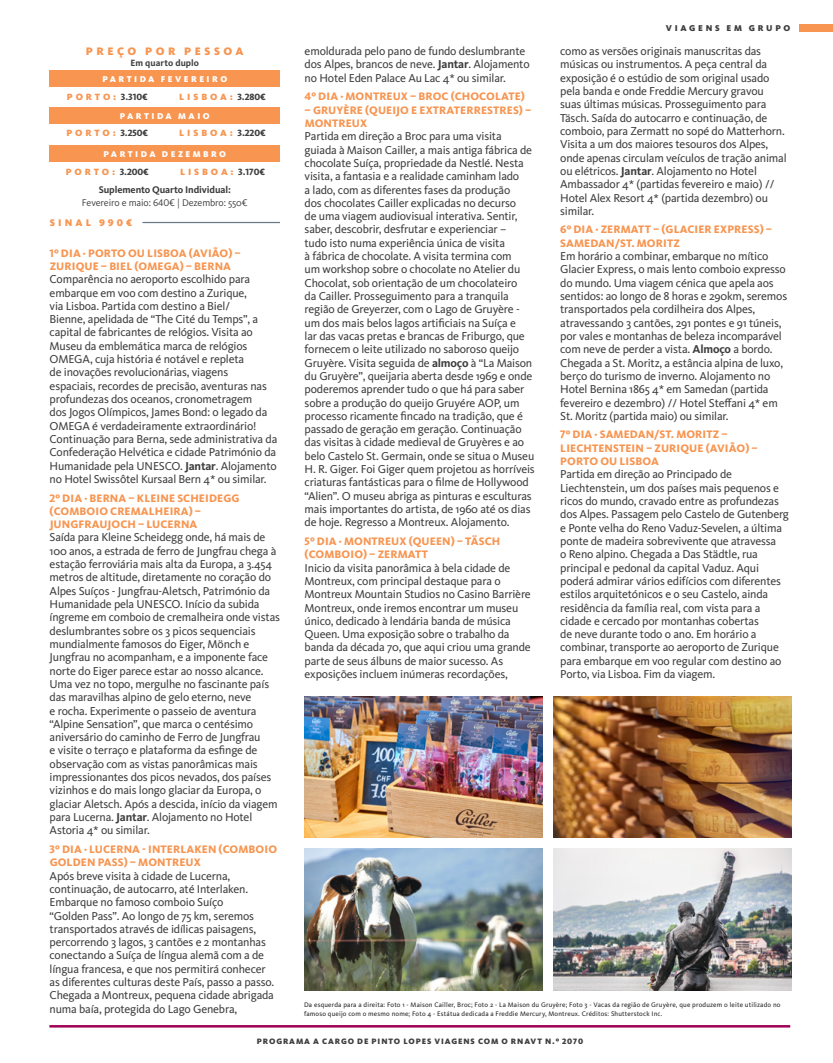
<style>
.page{position:relative;width:833px;height:1063px;background:#fff}
.page>*{position:absolute;margin:0;border:0;box-sizing:border-box;transform-origin:0 0}
.Programa_Texto{font:11.88px/13.2px "Kievit OT";letter-spacing:-.015em;color:#3e3e3f}
.Programa_Dias{font:800 11.25px/13.2px "Kievit OT";letter-spacing:.01em;color:#f79551}
.t1{font:900 11.25px "Kievit OT";letter-spacing:.31em;color:#f79551}
.t2{font:10px "Kievit OT";letter-spacing:-.01em;color:#3e3e3f}
.t3{font:700 10px "Kievit OT";letter-spacing:-.01em;color:#3e3e3f}
.t4{font:900 10px "Kievit OT";letter-spacing:.31em;color:#f79551}
.t5{font:900 9.38px "Kievit OT";letter-spacing:.31em;color:#f79551}
.t6{font:700 9.38px "Kievit OT";letter-spacing:.01em;color:#3e3e3f}
.t7{font:900 8.75px "Kievit OT";letter-spacing:.28em;color:#fff}
.t8{font:900 8.75px "Kievit OT";letter-spacing:.31em;color:#3e3e3f}
.t9{font:900 8.12px "Kievit OT";letter-spacing:.11em;color:#3e3e3f}
.Legenda{font:6.88px/8.8px "Kievit OT";letter-spacing:.025em;color:#231f20}
.s1{font-weight:800;color:#3e3e3f}
.s2{font-weight:700}
</style>
<div class="page">
<div style="left:800px;top:25px;width:33px;height:7px;background:#f79551"></div>
<hr style="left:49px;top:1025px;width:741px;height:3px;background:#9e0153">
<div style="left:50px;top:145px;width:230px;height:17px;background:#f79551"></div>
<div style="left:50px;top:71px;width:230px;height:16px;background:#f79551"></div>
<div style="left:50px;top:107px;width:230px;height:16px;background:#f79551"></div>
<hr style="left:142px;top:222px;width:138px;height:1px;background:#6b7a83">
<img style="left:305px;top:696px;width:237px;height:142px">
<img style="left:554px;top:696px;width:237px;height:142px">
<img style="left:305px;top:849px;width:237px;height:141px">
<img style="left:554px;top:849px;width:237px;height:141px">
<p class="t1" style="left:86px;top:44px;width:159px">PREÇO POR PESSOA</p>
<p class="t6" style="left:130px;top:57px;width:70px">Em quarto duplo</p>
<p class="t7" style="left:102px;top:74px;width:126px">PARTIDA FEVEREIRO</p>
<p class="t5" style="left:179px;top:91px;width:88px">LISBOA: <span class="s1">3.280€</span></p>
<p class="t5" style="left:66px;top:128px;width:83px">P O RT O : <span class="s1">3.250€</span></p>
<p class="t5" style="left:67px;top:91px;width:82px">P O RT O : <span class="s1">3.310€</span></p>
<p class="t7" style="left:120px;top:110px;width:92px">PARTIDA MAIO</p>
<p class="t5" style="left:179px;top:128px;width:88px">LISBOA: <span class="s1">3.220€</span></p>
<p class="t7" style="left:103px;top:148px;width:124px">PARTIDA DEZEMBRO</p>
<p class="t5" style="left:180px;top:166px;width:86px">LISBOA: <span class="s1">3.170€</span></p>
<p class="t5" style="left:66px;top:166px;width:85px">P O RT O : <span class="s1">3.200€</span></p>
<p class="t3" style="left:99px;top:183px;width:134px">Suplemento Quarto Individual:</p>
<p class="t2" style="left:82px;top:197px;width:167px">Fevereiro e maio: 640€ | Dezembro: 550€</p>
<p class="t4" style="left:50px;top:217px;width:84px">SINAL 990€</p>
<p class="Programa_Dias" style="left:50px;top:246px;width:193px">1º DIA · PORTO OU LISBOA (AVIÃO) –<br>ZURIQUE – BIEL (OMEGA) – BERNA</p>
<p class="Programa_Texto" style="left:50px;top:272px;width:229px">Comparência no aeroporto escolhido para embarque em voo com destino a Zurique,<br>via Lisboa. Partida com destino a Biel/<br>Bienne, apelidada de “The Cité du Temps”, a capital de fabricantes de relógios. Visita ao Museu da emblemática marca de relógios OMEGA, cuja história é notável e repleta<br>de inovações revolucionárias, viagens<br>espaciais, recordes de precisão, aventuras nas profundezas dos oceanos, cronometragem<br>dos Jogos Olímpicos, James Bond: o legado da OMEGA é verdadeiramente extraordinário!<br>Continuação para Berna, sede administrativa da Confederação Helvética e cidade Património da Humanidade pela UNESCO. <span class="s2">Jantar</span>. Alojamento no Hotel Swissôtel Kursaal Bern 4* ou similar.</p>
<p class="Programa_Dias" style="left:50px;top:491px;width:191px">2º DIA · BERNA – KLEINE SCHEIDEGG (COMBOIO CREMALHEIRA) –<br>JUNGFRAUJOCH – LUCERNA</p>
<p class="Programa_Texto" style="left:50px;top:531px;width:232px">Saída para Kleine Scheidegg onde, há mais de 100 anos, a estrada de ferro de Jungfrau chega à estação ferroviária mais alta da Europa, a 3.454 metros de altitude, diretamente no coração do Alpes Suíços - Jungfrau-Aletsch, Património da Humanidade pela UNESCO. Início da subida íngreme em comboio de cremalheira onde vistas deslumbrantes sobre os 3 picos sequenciais mundialmente famosos do Eiger, Mönch e Jungfrau no acompanham, e a imponente face norte do Eiger parece estar ao nosso alcance.<br>Uma vez no topo, mergulhe no fascinante país das maravilhas alpino de gelo eterno, neve<br>e rocha. Experimente o passeio de aventura “Alpine Sensation”, que marca o centésimo aniversário do caminho de Ferro de Jungfrau<br>e visite o terraço e plataforma da esfinge de observação com as vistas panorâmicas mais impressionantes dos picos nevados, dos países vizinhos e do mais longo glaciar da Europa, o glaciar Aletsch. Após a descida, início da viagem para Lucerna. <span class="s2">Jantar</span>. Alojamento no Hotel Astoria 4* ou similar.</p>
<p class="Programa_Dias" style="left:50px;top:842px;width:229px">3º DIA · LUCERNA - INTERLAKEN (COMBOIO<br>GOLDEN PASS) – MONTREUX</p>
<p class="Programa_Texto" style="left:50px;top:869px;width:226px">Após breve visita à cidade de Lucerna, continuação, de autocarro, até Interlaken.<br>Embarque no famoso comboio Suíço<br>“Golden Pass”. Ao longo de 75 km, seremos transportados através de idílicas paisagens, percorrendo 3 lagos, 3 cantões e 2 montanhas conectando a Suíça de língua alemã com a de língua francesa, e que nos permitirá conhecer as diferentes culturas deste País, passo a passo.<br>Chegada a Montreux, pequena cidade abrigada numa baía, protegida do Lago Genebra,</p>
<p class="Programa_Texto" style="left:305px;top:44px;width:226px">emoldurada pelo pano de fundo deslumbrante dos Alpes, brancos de neve. <span class="s2">Jantar</span>. Alojamento no Hotel Eden Palace Au Lac 4* ou similar.</p>
<p class="Programa_Dias" style="left:305px;top:90px;width:222px">4º DIA · MONTREUX – BROC (CHOCOLATE)</p>
<p class="Programa_Dias" style="left:305px;top:103px;width:228px">– GRUYÈRE (QUEIJO E EXTRATERRESTRES) –<br>MONTREUX</p>
<p class="Programa_Texto" style="left:305px;top:130px;width:232px">Partida em direção a Broc para uma visita guiada à Maison Cailler, a mais antiga fábrica de chocolate Suíça, propriedade da Nestlé. Nesta visita, a fantasia e a realidade caminham lado<br>a lado, com as diferentes fases da produção<br>dos chocolates Cailler explicadas no decurso<br>de uma viagem audiovisual interativa. Sentir, saber, descobrir, desfrutar e experienciar –<br>tudo isto numa experiência única de visita<br>à fábrica de chocolate. A visita termina com<br>um workshop sobre o chocolate no Atelier du Chocolat, sob orientação de um chocolateiro<br>da Cailler. Prosseguimento para a tranquila região de Greyerzer, com o Lago de Gruyère - um dos mais belos lagos artificiais na Suíça e<br>lar das vacas pretas e brancas de Friburgo, que fornecem o leite utilizado no saboroso queijo Gruyère. Visita seguida de <span class="s2">almoço</span> à “La Maison du Gruyère”, queijaria aberta desde 1969 e onde poderemos aprender tudo o que há para saber sobre a produção do queijo Gruyére AOP, um processo ricamente fincado na tradição, que é passado de geração em geração. Continuação das visitas à cidade medieval de Gruyères e ao belo Castelo St. Germain, onde se situa o Museu H. R. Giger. Foi Giger quem projetou as horríveis criaturas fantásticas para o filme de Hollywood “Alien”. O museu abriga as pinturas e esculturas mais importantes do artista, de 1960 até os dias de hoje. Regresso a Montreux. Alojamento.</p>
<p class="Programa_Dias" style="left:305px;top:534px;width:197px">5º DIA · MONTREUX (QUEEN) – TÄSCH (COMBOIO) – ZERMATT</p>
<p class="Programa_Texto" style="left:305px;top:561px;width:228px">Inicio da visita panorâmica à bela cidade de Montreux, com principal destaque para o Montreux Mountain Studios no Casino Barrière Montreux, onde iremos encontrar um museu único, dedicado à lendária banda de música Queen. Uma exposição sobre o trabalho da banda da década 70, que aqui criou uma grande parte de seus álbuns de maior sucesso. As exposições incluem inúmeras recordações,</p>
<p class="t8" style="left:666px;top:23px;width:126px">VIAGENS EM GRUPO</p>
<p class="Programa_Texto" style="left:560px;top:44px;width:228px">como as versões originais manuscritas das músicas ou instrumentos. A peça central da exposição é o estúdio de som original usado pela banda e onde Freddie Mercury gravou suas últimas músicas. Prosseguimento para Täsch. Saída do autocarro e continuação, de comboio, para Zermatt no sopé do Matterhorn.<br>Visita a um dos maiores tesouros dos Alpes, onde apenas circulam veículos de tração animal ou elétricos. <span class="s2">Jantar</span>. Alojamento no Hotel Ambassador 4* (partidas fevereiro e maio) // Hotel Alex Resort 4* (partida dezembro) ou similar.</p>
<p class="Programa_Dias" style="left:560px;top:223px;width:213px">6º DIA · ZERMATT – (GLACIER EXPRESS) –<br>SAMEDAN/ST. MORITZ</p>
<p class="Programa_Texto" style="left:560px;top:249px;width:228px">Em horário a combinar, embarque no mítico Glacier Express, o mais lento comboio expresso do mundo. Uma viagem cénica que apela aos sentidos: ao longo de 8 horas e 290km, seremos transportados pela cordilheira dos Alpes, atravessando 3 cantões, 291 pontes e 91 túneis, por vales e montanhas de beleza incomparável com neve de perder a vista. <span class="s2">Almoço</span> a bordo.<br>Chegada a St. Moritz, a estância alpina de luxo, berço do turismo de inverno. Alojamento no Hotel Bernina 1865 4* em Samedan (partida fevereiro e dezembro) // Hotel Steffani 4* em St. Moritz (partida maio) ou similar.</p>
<p class="Programa_Dias" style="left:560px;top:428px;width:199px">7º DIA · SAMEDAN/ST. MORITZ –<br>LIECHTENSTEIN – ZURIQUE (AVIÃO) –<br>PORTO OU LISBOA</p>
<p class="Programa_Texto" style="left:560px;top:468px;width:230px">Partida em direção ao Principado de Liechtenstein, um dos países mais pequenos e ricos do mundo, cravado entre as profundezas dos Alpes. Passagem pelo Castelo de Gutenberg e Ponte velha do Reno Vaduz-Sevelen, a última ponte de madeira sobrevivente que atravessa<br>o Reno alpino. Chegada a Das Städtle, rua principal e pedonal da capital Vaduz. Aqui poderá admirar vários edifícios com diferentes estilos arquitetónicos e o seu Castelo, ainda residência da família real, com vista para a cidade e cercado por montanhas cobertas<br>de neve durante todo o ano. Em horário a combinar, transporte ao aeroporto de Zurique para embarque em voo regular com destino ao Porto, via Lisboa. Fim da viagem.</p>
<p class="Legenda" style="left:304px;top:1000px;width:478px">Da esquerda para a direita: Foto 1 - Maison Cailler, Broc; Foto 2 - La Maison du Gruyère; Foto 3 - Vacas da região de Gruyère, que produzem o leite utilizado no famoso queijo com o mesmo nome; Foto 4 - Estátua dedicada a Freddie Mercury, Montreux. Créditos: Shutterstock Inc.</p>
<p class="t9" style="left:257px;top:1036px;width:328px">PROGRAMA A CARGO DE PINTO LOPES VIAGENS COM O RNAVT N.º 2070</p>
</div>
